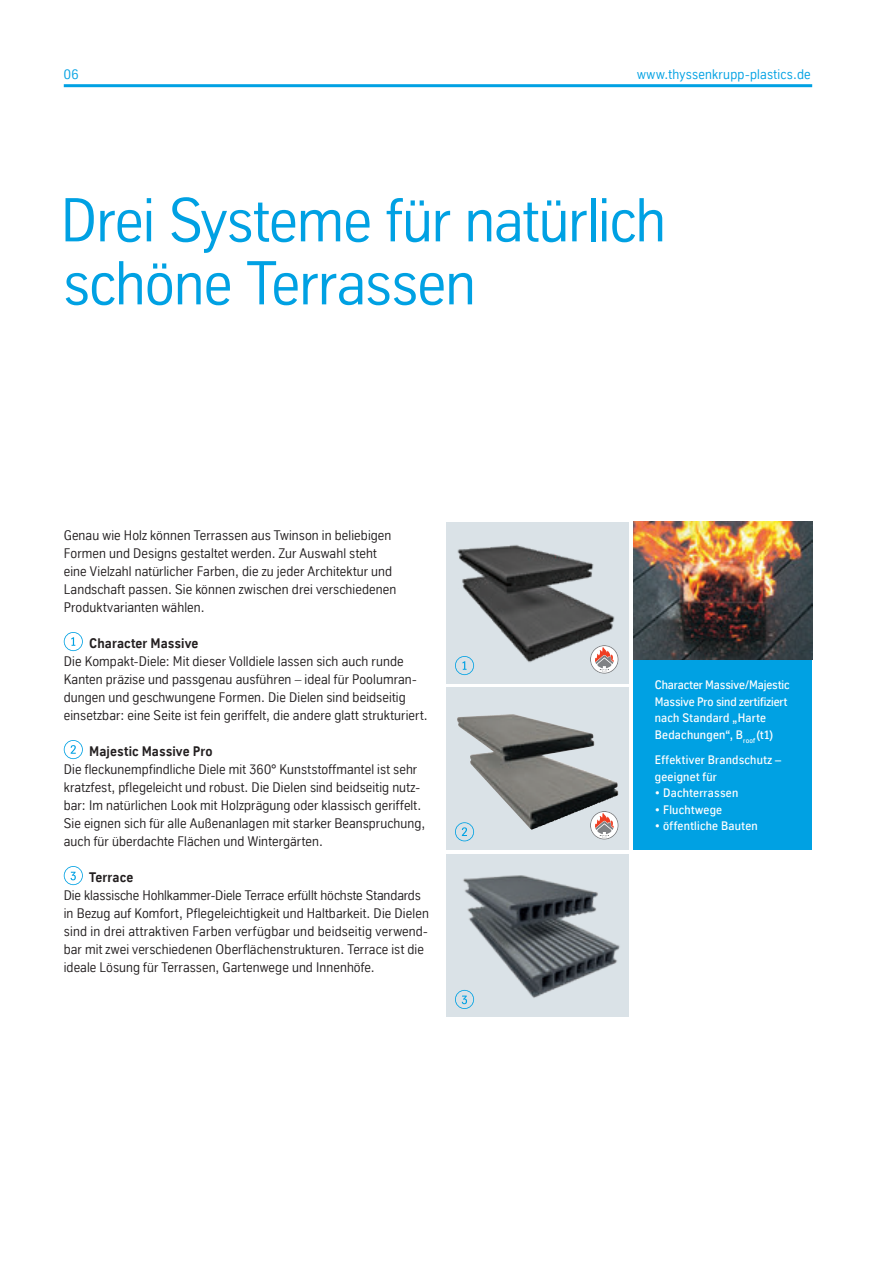
<style>
.page{position:relative;width:893px;height:1263px;background:#fff}
.page>*{position:absolute;margin:0;border:0;box-sizing:border-box;transform-origin:0 0}
.t1{font:60px/63px "TK Type";letter-spacing:-.015em;color:#00a1e3}
.t2{font:13.5px/18px "TK Type";letter-spacing:.01em;color:#231f20}
.t3{font:700 13.5px "TK Type";letter-spacing:.01em;color:#231f20}
.t4{font:13.5px "TK Type";letter-spacing:.02em;color:#00a1e3}
.t5{font:500 12px/16.6px "TK Type";letter-spacing:.02em;color:#fff}
</style>
<div class="page">
<svg style="left:64px;top:632px;width:19px;height:19px"></svg>
<svg style="left:64px;top:740px;width:19px;height:19px"></svg>
<svg style="left:64px;top:866px;width:19px;height:19px"></svg>
<div style="left:446px;top:854px;width:183px;height:163px;background:#dae2e7"></div>
<img style="left:463px;top:875px;width:157px;height:125px">
<div style="left:446px;top:522px;width:183px;height:162px;background:#dae2e7"></div>
<img style="left:457px;top:545px;width:158px;height:131px">
<svg style="left:446px;top:688px;width:183px;height:162px;fill:#dae2e7"></svg>
<img style="left:457px;top:714px;width:91px;height:116px">
<svg style="left:455px;top:656px;width:19px;height:19px"></svg>
<svg style="left:455px;top:822px;width:19px;height:19px"></svg>
<svg style="left:455px;top:990px;width:19px;height:19px"></svg>
<div style="left:634px;top:659px;width:178px;height:191px;background:#00a1e3"></div>
<img style="left:634px;top:522px;width:178px;height:138px">
<svg style="left:590px;top:811px;width:29px;height:29px"></svg>
<svg style="left:590px;top:645px;width:29px;height:29px"></svg>
<hr style="left:64px;top:84px;width:748px;height:3px;background:#00a1e3">
<p class="t4" style="left:64px;top:69px;width:16px">06</p>
<p class="t4" style="left:637px;top:69px;width:175px">www.thyssenkrupp-plastics.de</p>
<h1 class="t1" style="left:61px;top:189px;width:607px">Drei Systeme für natürlich schöne Terrassen</h1>
<p class="t2" style="left:64px;top:527px;width:334px">Genau wie Holz können Terrassen aus Twinson in beliebigen Formen und Designs gestaltet werden. Zur Auswahl steht eine Vielzahl natürlicher Farben, die zu jeder Architektur und Landschaft passen. Sie können zwischen drei verschiedenen Produktvarianten wählen.</p>
<p class="t3" style="left:89px;top:636px;width:111px">Character Massive</p>
<p class="t2" style="left:64px;top:653px;width:365px">Die Kompakt-Diele: Mit dieser Volldiele lassen sich auch runde Kanten präzise und passgenau ausführen – ideal für Poolumran&shy;dungen und geschwungene Formen. Die Dielen sind beidseitig einsetzbar: eine Seite ist fein geriffelt, die andere glatt strukturiert.</p>
<p class="t3" style="left:89px;top:744px;width:125px">Majestic Massive Pro</p>
<p class="t2" style="left:64px;top:761px;width:363px">Die fleckunempfindliche Diele mit 360° Kunststoffmantel ist sehr kratzfest, pflegeleicht und robust. Die Dielen sind beidseitig nutz&shy;bar: Im natürlichen Look mit Holzprägung oder klassisch geriffelt.<br>Sie eignen sich für alle Außenanlagen mit starker Beanspruchung, auch für überdachte Flächen und Wintergärten.</p>
<p class="t3" style="left:89px;top:870px;width:46px">Terrace</p>
<p class="t2" style="left:64px;top:886px;width:367px">Die klassische Hohlkammer-Diele Terrace erfüllt höchste Standards in Bezug auf Komfort, Pflegeleichtigkeit und Haltbarkeit. Die Dielen sind in drei attraktiven Farben verfügbar und beidseitig verwend&shy;bar mit zwei verschiedenen Oberflächenstrukturen. Terrace ist die ideale Lösung für Terrassen, Gartenwege und Innenhöfe.</p>
<p class="t5" style="left:655px;top:678px;width:136px">Character Massive/Majestic<br>Massive Pro sind zertifiziert nach Standard „Harte<br>Bedachungen“, B<sub>roof</sub> (t1)</p>
<p class="t5" style="left:655px;top:753px;width:128px">Effektiver Brandschutz – geeignet für</p>
<p class="t5" style="left:655px;top:786px;width:85px">• Dachterrassen</p>
<p class="t5" style="left:655px;top:802px;width:69px">• Fluchtwege</p>
<p class="t5" style="left:655px;top:819px;width:104px">• öffentliche Bauten</p>
</div>
